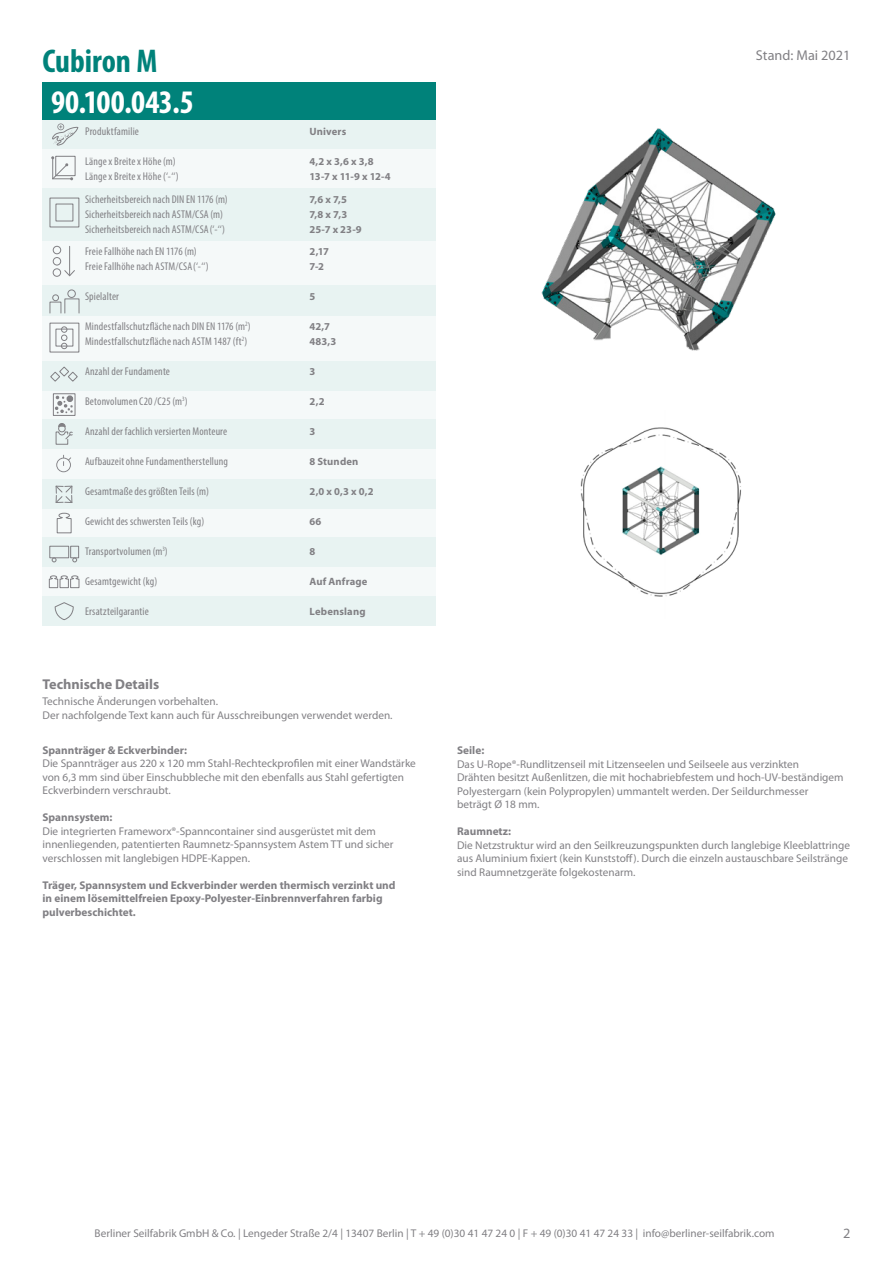
<style>
.page{position:relative;width:893px;height:1263px;background:#fff}
.page>*{position:absolute;margin:0;border:0;box-sizing:border-box;transform-origin:0 0}
.t1{font:700 condensed 33px "Myriad Pro";color:#fff}
.t2{font:700 condensed 33px "Myriad Pro";color:#00827a}
.t3{font:700 14.25px "Myriad Pro";color:#818084}
.t4{font:14.25px "Myriad Pro";color:#818084}
.t5{font:11.25px/13.5px "Myriad Pro";color:#818084}
.t6{font:condensed 11.25px/15px "Myriad Pro";letter-spacing:.015em;color:#818084}
.t7{font:700 11.25px/13.5px "Myriad Pro";color:#818084}
.t8{font:700 10.65px/15px "Myriad Pro";letter-spacing:.015em;color:#818084}
</style>
<div class="page">
<img style="left:541px;top:128px;width:235px;height:223px">
<img style="left:580px;top:427px;width:161px;height:170px">
<div style="left:43px;top:120px;width:393px;height:32px;background:#e8f3f2"></div>
<div style="left:43px;top:82px;width:393px;height:38px;background:#00827a"></div>
<div style="left:43px;top:149px;width:393px;height:476px;background:#f5f9f9"></div>
<div style="left:43px;top:286px;width:393px;height:30px;background:#e8f3f2"></div>
<div style="left:43px;top:188px;width:393px;height:53px;background:#e8f3f2"></div>
<div style="left:43px;top:361px;width:393px;height:29px;background:#e8f3f2"></div>
<div style="left:43px;top:420px;width:393px;height:29px;background:#e8f3f2"></div>
<div style="left:43px;top:479px;width:393px;height:29px;background:#e8f3f2"></div>
<div style="left:43px;top:538px;width:393px;height:29px;background:#e8f3f2"></div>
<div style="left:43px;top:596px;width:393px;height:29px;background:#e8f3f2"></div>
<svg style="left:51px;top:156px;width:22px;height:24px"></svg>
<div style="left:50px;top:198px;width:29px;height:29px;border:1px solid #818084"></div>
<div style="left:56px;top:204px;width:17px;height:17px;border:1px solid #818084"></div>
<hr style="left:69px;top:246px;width:1px;height:30px;background:#818084">
<svg style="left:64px;top:269px;width:11px;height:8px"></svg>
<div style="left:53px;top:268px;width:8px;height:9px;border:1px solid #818084;border-radius:50%"></div>
<div style="left:53px;top:257px;width:8px;height:8px;border:1px solid #818084;border-radius:50%"></div>
<div style="left:53px;top:246px;width:8px;height:8px;border:1px solid #818084;border-radius:50%"></div>
<div style="left:50px;top:323px;width:29px;height:29px;border:1px solid #818084"></div>
<div style="left:56px;top:329px;width:17px;height:17px;border:1px solid #818084"></div>
<svg style="left:61px;top:335px;width:6px;height:14px"></svg>
<div style="left:61px;top:326px;width:6px;height:7px;border:1px solid #818084;border-radius:50%"></div>
<div style="left:52px;top:294px;width:7px;height:7px;border:1px solid #818084;border-radius:50%"></div>
<div style="left:50px;top:302px;width:11px;height:11px;border:1px solid #818084"></div>
<div style="left:64px;top:298px;width:15px;height:15px;border:1px solid #818084"></div>
<div style="left:67px;top:290px;width:9px;height:8px;border:1px solid #818084;border-radius:50%"></div>
<svg style="left:52px;top:123px;width:27px;height:23px"></svg>
<div style="left:53px;top:393px;width:22px;height:23px;border:1px solid #818084"></div>
<div style="left:67px;top:395px;width:6px;height:7px;border:4px solid #818084;border-radius:50%"></div>
<svg style="left:55px;top:396px;width:18px;height:17px"></svg>
<svg style="left:56px;top:455px;width:15px;height:17px"></svg>
<svg style="left:50px;top:366px;width:28px;height:16px"></svg>
<svg style="left:55px;top:485px;width:18px;height:18px"></svg>
<div style="left:49px;top:546px;width:20px;height:12px;border:1px solid #818084"></div>
<div style="left:70px;top:546px;width:9px;height:12px;border:1px solid #818084"></div>
<svg style="left:52px;top:558px;width:4px;height:4px"></svg>
<svg style="left:72px;top:558px;width:5px;height:4px"></svg>
<svg style="left:54px;top:602px;width:20px;height:18px"></svg>
<svg style="left:56px;top:512px;width:16px;height:22px"></svg>
<svg style="left:49px;top:575px;width:31px;height:13px"></svg>
<svg style="left:55px;top:423px;width:18px;height:22px"></svg>
<h1 class="t2" style="left:43px;top:40px;width:116px">Cubiron M</h1>
<h1 class="t1" style="left:51px;top:81px;width:144px">90.100.043.5</h1>
<p class="t6" style="left:85px;top:124px;width:55px">Produktfamilie</p>
<p class="t6" style="left:85px;top:154px;width:95px">Länge x Breite x Höhe (m)<br>Länge x Breite x Höhe (‘-‘‘)</p>
<p class="t6" style="left:85px;top:191px;width:144px">Sicherheitsbereich nach DIN EN 1176 (m)<br>Sicherheitsbereich nach ASTM/CSA (m)<br>Sicherheitsbereich nach ASTM/CSA(‘-‘‘)</p>
<p class="t6" style="left:85px;top:244px;width:125px">Freie Fallhöhe nach EN 1176 (m)<br>Freie Fallhöhe nach ASTM/CSA(‘-‘‘)</p>
<p class="t6" style="left:85px;top:289px;width:36px">Spielalter</p>
<p class="t6" style="left:85px;top:319px;width:167px">Mindestfallschutzfläche nach DIN EN 1176 (m<sup>2</sup>)<br>Mindestfallschutzfläche nach ASTM 1487 (ft<sup>2</sup>)</p>
<p class="t6" style="left:85px;top:364px;width:87px">Anzahl der Fundamente</p>
<p class="t6" style="left:85px;top:394px;width:104px">Betonvolumen C20 /C25 (m<sup>3</sup>)</p>
<p class="t6" style="left:85px;top:424px;width:144px">Anzahl der fachlich versierten Monteure</p>
<p class="t6" style="left:85px;top:454px;width:144px">Aufbauzeit ohne Fundamentherstellung</p>
<p class="t6" style="left:85px;top:484px;width:125px">Gesamtmaße des größten Teils (m)</p>
<p class="t6" style="left:85px;top:514px;width:121px">Gewicht des schwersten Teils (kg)</p>
<p class="t6" style="left:85px;top:544px;width:84px">Transportvolumen (m<sup>3</sup>)</p>
<p class="t6" style="left:85px;top:574px;width:74px">Gesamtgewicht (kg)</p>
<p class="t6" style="left:85px;top:604px;width:65px">Ersatzteilgarantie</p>
<p class="t8" style="left:309px;top:124px;width:38px">Univers</p>
<p class="t8" style="left:309px;top:154px;width:83px">4,2 x 3,6 x 3,8<br>13-7 x 11-9 x 12-4</p>
<p class="t8" style="left:309px;top:191px;width:54px">7,6 x 7,5<br>7,8 x 7,3<br>25-7 x 23-9</p>
<p class="t8" style="left:309px;top:244px;width:21px">2,17<br>7-2</p>
<p class="t8" style="left:309px;top:289px;width:7px">5</p>
<p class="t8" style="left:309px;top:319px;width:28px">42,7<br>483,3</p>
<p class="t8" style="left:309px;top:364px;width:7px">3</p>
<p class="t8" style="left:309px;top:394px;width:17px">2,2</p>
<p class="t8" style="left:309px;top:424px;width:7px">3</p>
<p class="t8" style="left:309px;top:454px;width:50px">8 Stunden</p>
<p class="t8" style="left:309px;top:484px;width:66px">2,0 x 0,3 x 0,2</p>
<p class="t8" style="left:309px;top:514px;width:13px">66</p>
<p class="t8" style="left:309px;top:544px;width:7px">8</p>
<p class="t8" style="left:309px;top:574px;width:59px">Auf Anfrage</p>
<p class="t8" style="left:309px;top:604px;width:58px">Lebenslang</p>
<p class="t3" style="left:43px;top:675px;width:118px">Technische Details</p>
<p class="t5" style="left:43px;top:694px;width:352px">Technische Änderungen vorbehalten.<br>Der nachfolgende Text kann auch für Ausschreibungen verwendet werden.</p>
<p class="t7" style="left:43px;top:743px;width:146px">Spannträger &amp; Eckverbinder:</p>
<p class="t5" style="left:43px;top:757px;width:375px">Die Spannträger aus 220 x 120 mm Stahl-Rechteckprofilen mit einer Wandstärke von 6,3 mm sind über Einschubbleche mit den ebenfalls aus Stahl gefertigten<br>Eckverbindern verschraubt.</p>
<p class="t7" style="left:43px;top:810px;width:72px">Spannsystem:</p>
<p class="t5" style="left:43px;top:824px;width:353px">Die integrierten Frameworx®-Spanncontainer sind ausgerüstet mit dem innenliegenden, patentierten Raumnetz-Spannsystem Astem TT und sicher verschlossen mit langlebigen HDPE-Kappen.</p>
<p class="t7" style="left:43px;top:878px;width:355px">Träger, Spannsystem und Eckverbinder werden thermisch verzinkt und in einem lösemittelfreien Epoxy-Polyester-Einbrennverfahren farbig pulverbeschichtet.</p>
<p class="t4" style="left:756px;top:46px;width:96px">Stand: Mai 2021</p>
<p class="t7" style="left:457px;top:743px;width:29px">Seile:</p>
<p class="t5" style="left:457px;top:757px;width:388px">Das U-Rope®-Rundlitzenseil mit Litzenseelen und Seilseele aus verzinkten<br>Drähten besitzt Außenlitzen, die mit hochabriebfestem und hoch-UV-beständigem Polyestergarn (kein Polypropylen) ummantelt werden. Der Seildurchmesser beträgt Ø 18 mm.</p>
<p class="t7" style="left:457px;top:824px;width:55px">Raumnetz:</p>
<p class="t5" style="left:457px;top:838px;width:394px">Die Netzstruktur wird an den Seilkreuzungspunkten durch langlebige Kleeblattringe aus Aluminium fixiert (kein Kunststoff). Durch die einzeln austauschbare Seilstränge sind Raumnetzgeräte folgekostenarm.</p>
<p class="t5" style="left:95px;top:1227px;width:681px">Berliner Seilfabrik GmbH &amp; Co. | Lengeder Straße 2/4 | 13407 Berlin | T + 49 (0)30 41 47 24 0 | F + 49 (0)30 41 47 24 33 | info@berliner-seilfabrik.com</p>
<p class="t4" style="left:843px;top:1224px;width:9px">2</p>
</div>
